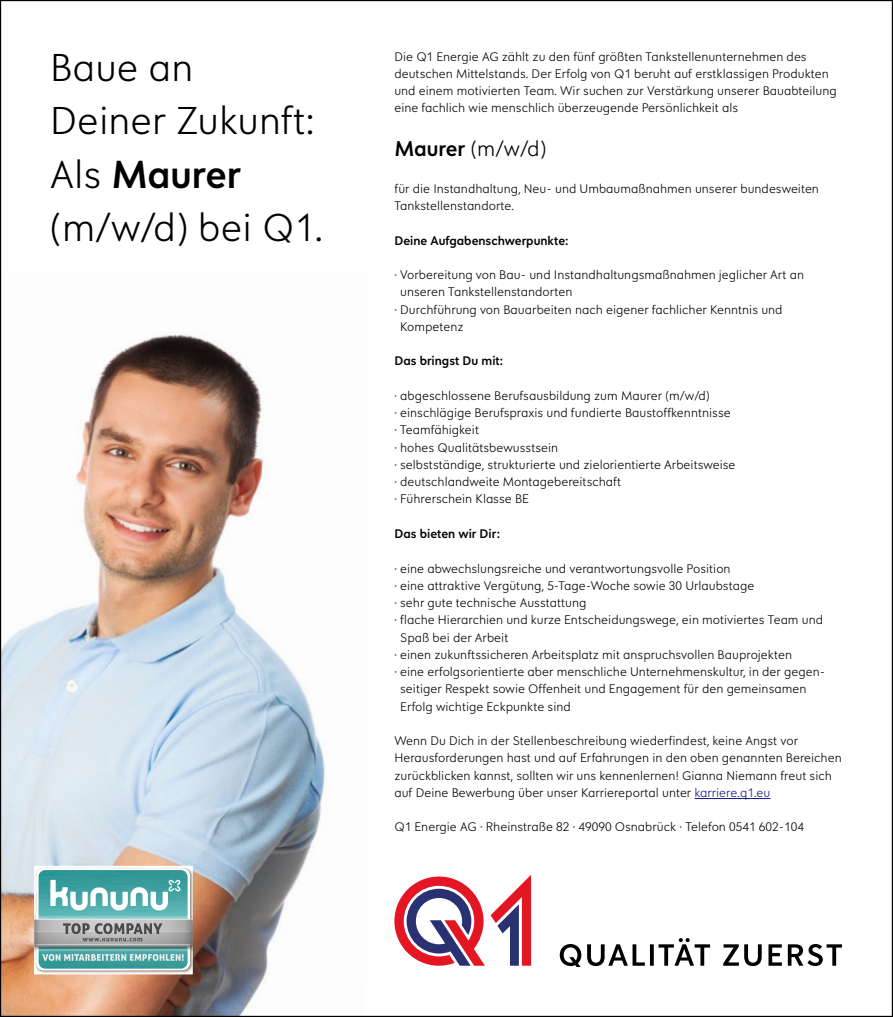
<style>
.page{position:relative;width:893px;height:1017px;background:#fff}
.page>*{position:absolute;margin:0;border:0;box-sizing:border-box;transform-origin:0 0}
.t1{font:39.75px/53.2px "Qualitaet Leicht";color:#000}
.t2{font:39.75px "Qualitaet Halbfett";color:#000}
.t3{font:21.75px "Qualitaet Leicht";color:#000}
.t4{font:12.75px/17.2px "Qualitaet Leicht";color:#000}
.t5{font:12.75px "Qualitaet Halbfett";color:#000}
.s1{font-family:"Qualitaet Leicht"}
.s2{font-family:"Qualitaet Halbfett"}
.s3{color:#111987}
</style>
<div class="page">
<img style="left:2px;top:332px;width:323px;height:682px">
<hr style="left:694px;top:798px;width:76px;height:1px;background:#111987">
<svg style="left:560px;top:938px;width:282px;height:28px"></svg>
<svg style="left:491px;top:875px;width:40px;height:90px"></svg>
<svg style="left:394px;top:876px;width:91px;height:89px"></svg>
<img style="left:34px;top:865px;width:159px;height:109px">
<svg style="left:34px;top:868px;width:159px;height:102px;background:#82b3b3"></svg>
<h1 class="t1" style="left:50px;top:38px;width:265px">Baue an<br>Deiner Zukunft:</h1>
<h1 class="t2" style="left:50px;top:144px;width:192px"><span class="s1">Als</span> Maurer</h1>
<h1 class="t1" style="left:50px;top:198px;width:274px">(m/w/d) bei Q1.</h1>
<p class="t4" style="left:394px;top:47px;width:444px">Die Q1 Energie AG zählt zu den fünf größten Tankstellenunternehmen des deutschen Mittelstands. Der Erfolg von Q1 beruht auf erstklassigen Produkten und einem motivierten Team. Wir suchen zur Verstärkung unserer Bauabteilung eine fachlich wie menschlich überzeugende Persönlichkeit als</p>
<h2 class="t3" style="left:394px;top:133px;width:153px"><span class="s2">Maurer</span> (m/w/d)</h2>
<p class="t4" style="left:394px;top:179px;width:426px">für die Instandhaltung, Neu- und Umbaumaßnahmen unserer bundesweiten<br>Tankstellenstandorte.</p>
<p class="t5" style="left:394px;top:230px;width:176px">Deine Aufgabenschwerpunkte:</p>
<p class="t4" style="left:394px;top:265px;width:411px">· Vorbereitung von Bau- und Instandhaltungsmaßnahmen jeglicher Art an</p>
<p class="t4" style="left:400px;top:282px;width:174px">unseren Tankstellenstandorten</p>
<p class="t4" style="left:394px;top:299px;width:390px">· Durchführung von Bauarbeiten nach eigener fachlicher Kenntnis und</p>
<p class="t4" style="left:400px;top:317px;width:65px">Kompetenz</p>
<p class="t5" style="left:394px;top:351px;width:110px">Das bringst Du mit:</p>
<p class="t4" style="left:394px;top:386px;width:343px">· abgeschlossene Berufsausbildung zum Maurer (m/w/d)<br>· einschlägige Berufspraxis und fundierte Baustoffkenntnisse · Teamfähigkeit<br>· hohes Qualitätsbewusstsein<br>· selbstständige, strukturierte und zielorientierte Arbeitsweise · deutschlandweite Montagebereitschaft<br>· Führerschein Klasse BE</p>
<p class="t5" style="left:394px;top:524px;width:107px">Das bieten wir Dir:</p>
<p class="t4" style="left:394px;top:558px;width:338px">· eine abwechslungsreiche und verantwortungsvolle Position</p>
<p class="t4" style="left:394px;top:575px;width:361px">· eine attraktive Vergütung, 5-Tage-Woche sowie 30 Urlaubstage</p>
<p class="t4" style="left:394px;top:593px;width:194px">· sehr gute technische Ausstattung</p>
<p class="t4" style="left:394px;top:610px;width:430px">· flache Hierarchien und kurze Entscheidungswege, ein motiviertes Team und</p>
<p class="t4" style="left:400px;top:627px;width:110px">Spaß bei der Arbeit</p>
<p class="t4" style="left:394px;top:644px;width:399px">· einen zukunftssicheren Arbeitsplatz mit anspruchsvollen Bauprojekten</p>
<p class="t4" style="left:394px;top:662px;width:432px">· eine erfolgsorientierte aber menschliche Unternehmenskultur, in der gegen-</p>
<p class="t4" style="left:400px;top:679px;width:408px">seitiger Respekt sowie Offenheit und Engagement für den gemeinsamen</p>
<p class="t4" style="left:400px;top:696px;width:172px">Erfolg wichtige Eckpunkte sind</p>
<p class="t4" style="left:394px;top:731px;width:449px">Wenn Du Dich in der Stellenbeschreibung wiederfindest, keine Angst vor Herausforderungen hast und auf Erfahrungen in den oben genannten Bereichen zurückblicken kannst, sollten wir uns kennenlernen! Gianna Niemann freut sich auf Deine Bewerbung über unser Karriereportal unter <span class="s3">karriere.q1.eu</span></p>
<p class="t4" style="left:394px;top:817px;width:411px">Q1 Energie AG · Rheinstraße 82 · 49090 Osnabrück · Telefon 0541 602-104</p>
</div>
